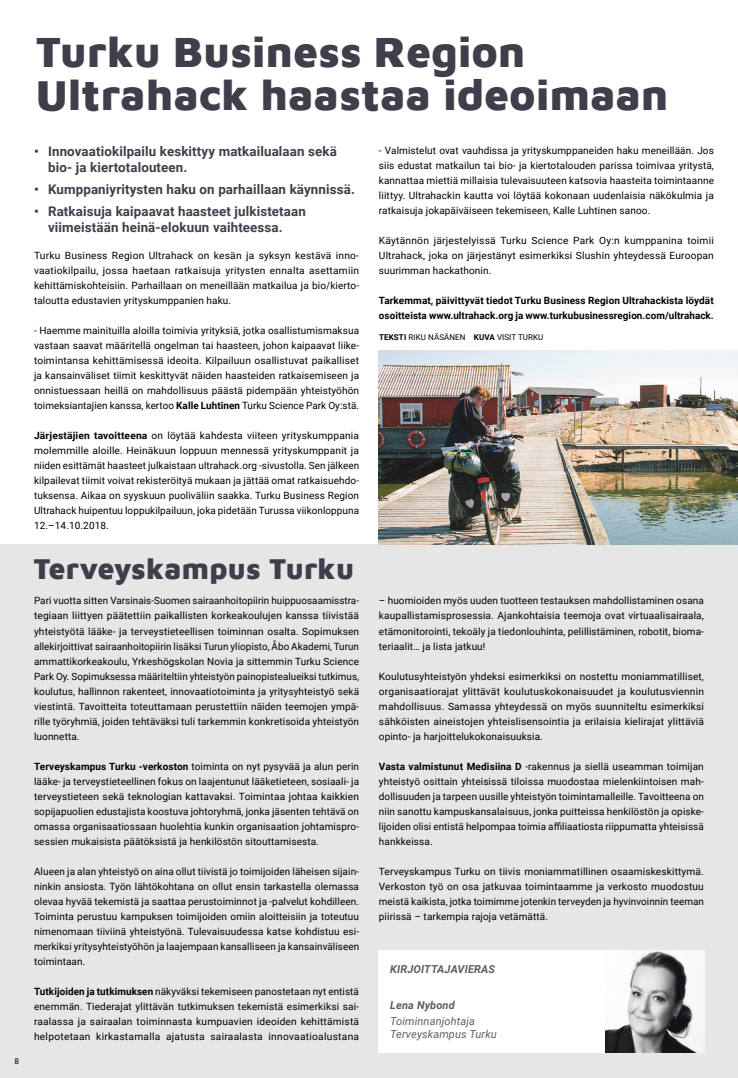
<style>
.page{position:relative;width:738px;height:1078px;background:#fff}
.page>*{position:absolute;margin:0;border:0;box-sizing:border-box;transform-origin:0 0}
.t1{font:900 43.2px/42px "Maven Pro";letter-spacing:.01em;color:#3f3f4b}
.t2{font:900 29.4px "Maven Pro";letter-spacing:.01em;color:#3f3f4b}
.t3{font:700 13.3px/16px "Roboto";letter-spacing:.01em;color:#3f3f4b}
.t4{font:italic 11px/13px "Roboto";letter-spacing:.01em;color:#5c6062}
.t5{font:italic 700 11px "Roboto";letter-spacing:.01em;color:#5c6062}
.t6{font:10px/15px "Roboto";letter-spacing:.01em;color:#000;text-align:justify}
.t7{font:700 10px/15px "Roboto";letter-spacing:.005em;color:#000}
.t8{font:8px "Roboto";letter-spacing:.01em;color:#000}
.t9{font:500 8px "Roboto";color:#1f1f20}
.s1{font-weight:700}
</style>
<div class="page">
<div style="left:0;top:544px;width:737px;height:533px;background:#e7e6e6"></div>
<img style="left:378px;top:350px;width:359px;height:194px">
<div style="left:378px;top:950px;width:325px;height:102px;background:#fff"></div>
<img style="left:605px;top:950px;width:99px;height:102px">
<p class="t9" style="left:15px;top:1055px;width:6px">8</p>
<h1 class="t1" style="left:36px;top:28px;width:633px">Turku Business Region<br>Ultrahack haastaa ideoimaan</h1>
<h3 class="t3" style="left:48px;top:142px;width:290px;text-indent:-14px">• Innovaatiokilpailu keskittyy matkailualaan sekä bio- ja kiertotalouteen.</h3>
<h3 class="t3" style="left:34px;top:180px;width:322px">• Kumppaniyritysten haku on parhaillaan käynnissä.</h3>
<h3 class="t3" style="left:48px;top:202px;width:259px;text-indent:-14px">• Ratkaisuja kaipaavat haasteet julkistetaan viimeistään heinä-elokuun vaihteessa.</h3>
<p class="t6" style="left:378px;top:143px;width:336px">- Valmistelut ovat vauhdissa ja yrityskumppaneiden haku meneillään. Jos siis edustat matkailun tai bio- ja kiertotalouden parissa toimivaa yritystä, kannattaa miettiä millaisia tulevaisuuteen katsovia haasteita toimintaanne liittyy. Ultrahackin kautta voi löytää kokonaan uudenlaisia näkökulmia ja ratkaisuja jokapäiväiseen tekemiseen, Kalle Luhtinen sanoo.</p>
<p class="t6" style="left:378px;top:233px;width:336px">Käytännön järjestelyissä Turku Science Park Oy:n kumppanina toimii Ultrahack, joka on järjestänyt esimerkiksi Slushin yhteydessä Euroopan suurimman hackathonin.</p>
<p class="t7" style="left:378px;top:293px;width:336px">Tarkemmat, päivittyvät tiedot Turku Business Region Ultrahackista löydät osoitteista www.ultrahack.org ja www.turkubusinessregion.com/ultrahack.</p>
<p class="t6" style="left:34px;top:248px;width:326px">Turku Business Region Ultrahack on kesän ja syksyn kestävä inno&shy;vaatiokilpailu, jossa haetaan ratkaisuja yritysten ennalta asettamiin kehittämiskohteisiin. Parhaillaan on meneillään matkailua ja bio/kierto&shy;taloutta edustavien yrityskumppanien haku.</p>
<p class="t6" style="left:34px;top:323px;width:326px">- Haemme mainituilla aloilla toimivia yrityksiä, jotka osallistumismaksua vastaan saavat määritellä ongelman tai haasteen, johon kaipaavat liike&shy;toimintansa kehittämisessä ideoita. Kilpailuun osallistuvat paikalliset ja kansainväliset tiimit keskittyvät näiden haasteiden ratkaisemiseen ja onnistuessaan heillä on mahdollisuus päästä pidempään yhteistyöhön toimeksiantajien kanssa, kertoo <span class="s1">Kalle Luhtinen</span> Turku Science Park Oy:stä.</p>
<p class="t6" style="left:34px;top:428px;width:326px"><span class="s1">Järjestäjien tavoitteena</span> on löytää kahdesta viiteen yrityskumppania molemmille aloille. Heinäkuun loppuun mennessä yrityskumppanit ja niiden esittämät haasteet julkaistaan ultrahack.org -sivustolla. Sen jälkeen kilpailevat tiimit voivat rekisteröityä mukaan ja jättää omat ratkaisuehdo&shy;tuksensa. Aikaa on syyskuun puoliväliin saakka. Turku Business Region Ultrahack huipentuu loppukilpailuun, joka pidetään Turussa viikonloppuna 12.–14.10.2018.</p>
<p class="t8" style="left:379px;top:332px;width:166px"><span class="s1">TEKSTI</span> RIKU NÄSÄNEN <span class="s1">KUVA</span> VISIT TURKU</p>
<h2 class="t2" style="left:34px;top:547px;width:322px">Terveyskampus Turku</h2>
<p class="t6" style="left:34px;top:593px;width:326px">Pari vuotta sitten Varsinais-Suomen sairaanhoitopiirin huippuosaamisstra&shy;tegiaan liittyen päätettiin paikallisten korkeakoulujen kanssa tiivistää yhteistyötä lääke- ja terveystieteellisen toiminnan osalta. Sopimuksen allekirjoittivat sairaanhoitopiirin lisäksi Turun yliopisto, Åbo Akademi, Turun ammattikorkeakoulu, Yrkeshögskolan Novia ja sittemmin Turku Science Park Oy. Sopimuksessa määriteltiin yhteistyön painopistealueiksi tutkimus, koulutus, hallinnon rakenteet, innovaatiotoiminta ja yritysyhteistyö sekä viestintä. Tavoitteita toteuttamaan perustettiin näiden teemojen ympä&shy;rille työryhmiä, joiden tehtäväksi tuli tarkemmin konkretisoida yhteistyön luonnetta.</p>
<p class="t6" style="left:34px;top:758px;width:326px"><span class="s1">Terveyskampus Turku -verkoston</span> toiminta on nyt pysyvää ja alun perin lääke- ja terveystieteellinen fokus on laajentunut lääketieteen, sosiaali- ja terveystieteen sekä teknologian kattavaksi. Toimintaa johtaa kaikkien sopijapuolien edustajista koostuva johtoryhmä, jonka jäsenten tehtävä on omassa organisaatiossaan huolehtia kunkin organisaation johtamispro&shy;sessien mukaisista päätöksistä ja henkilöstön sitouttamisesta.</p>
<p class="t6" style="left:34px;top:863px;width:326px">Alueen ja alan yhteistyö on aina ollut tiivistä jo toimijoiden läheisen sijain&shy;ninkin ansiosta. Työn lähtökohtana on ollut ensin tarkastella olemassa olevaa hyvää tekemistä ja saattaa perustoiminnot ja -palvelut kohdilleen.<br>Toiminta perustuu kampuksen toimijoiden omiin aloitteisiin ja toteutuu nimenomaan tiiviinä yhteistyönä. Tulevaisuudessa katse kohdistuu esi&shy;merkiksi yritysyhteistyöhön ja laajempaan kansalliseen ja kansainväliseen toimintaan.</p>
<p class="t6" style="left:34px;top:983px;width:326px"><span class="s1">Tutkijoiden ja tutkimuksen</span> näkyväksi tekemiseen panostetaan nyt entistä enemmän. Tiederajat ylittävän tutkimuksen tekemistä esimerkiksi sai&shy;raalassa ja sairaalan toiminnasta kumpuavien ideoiden kehittämistä helpotetaan kirkastamalla ajatusta sairaalasta innovaatioalustana</p>
<p class="t6" style="left:378px;top:593px;width:326px">– huomioiden myös uuden tuotteen testauksen mahdollistaminen osana kaupallistamisprosessia. Ajankohtaisia teemoja ovat virtuaalisairaala, etämonitorointi, tekoäly ja tiedonlouhinta, pelillistäminen, robotit, bioma&shy;teriaalit… ja lista jatkuu!</p>
<p class="t6" style="left:378px;top:668px;width:326px">Koulutusyhteistyön yhdeksi esimerkiksi on nostettu moniammatilliset, organisaatiorajat ylittävät koulutuskokonaisuudet ja koulutusviennin mahdollisuus. Samassa yhteydessä on myös suunniteltu esimerkiksi sähköisten aineistojen yhteislisensointia ja erilaisia kielirajat ylittäviä opinto- ja harjoittelukokonaisuuksia.</p>
<p class="t6" style="left:378px;top:758px;width:326px"><span class="s1">Vasta valmistunut Medisiina D</span> -rakennus ja siellä useamman toimijan yhteistyö osittain yhteisissä tiloissa muodostaa mielenkiintoisen mah&shy;dollisuuden ja tarpeen uusille yhteistyön toimintamalleille. Tavoitteena on niin sanottu kampuskansalaisuus, jonka puitteissa henkilöstön ja opiske&shy;lijoiden olisi entistä helpompaa toimia affiliaatiosta riippumatta yhteisissä hankkeissa.</p>
<p class="t6" style="left:378px;top:863px;width:326px">Terveyskampus Turku on tiivis moniammatillinen osaamiskeskittymä.<br>Verkoston työ on osa jatkuvaa toimintaamme ja verkosto muodostuu meistä kaikista, jotka toimimme jotenkin terveyden ja hyvinvoinnin teeman piirissä – tarkempia rajoja vetämättä.</p>
<p class="t5" style="left:390px;top:961px;width:106px">KIRJOITTAJAVIERAS</p>
<p class="t5" style="left:390px;top:997px;width:66px">Lena Nybond</p>
<p class="t4" style="left:390px;top:1014px;width:108px">Toiminnanjohtaja<br>Terveyskampus Turku</p>
</div>
